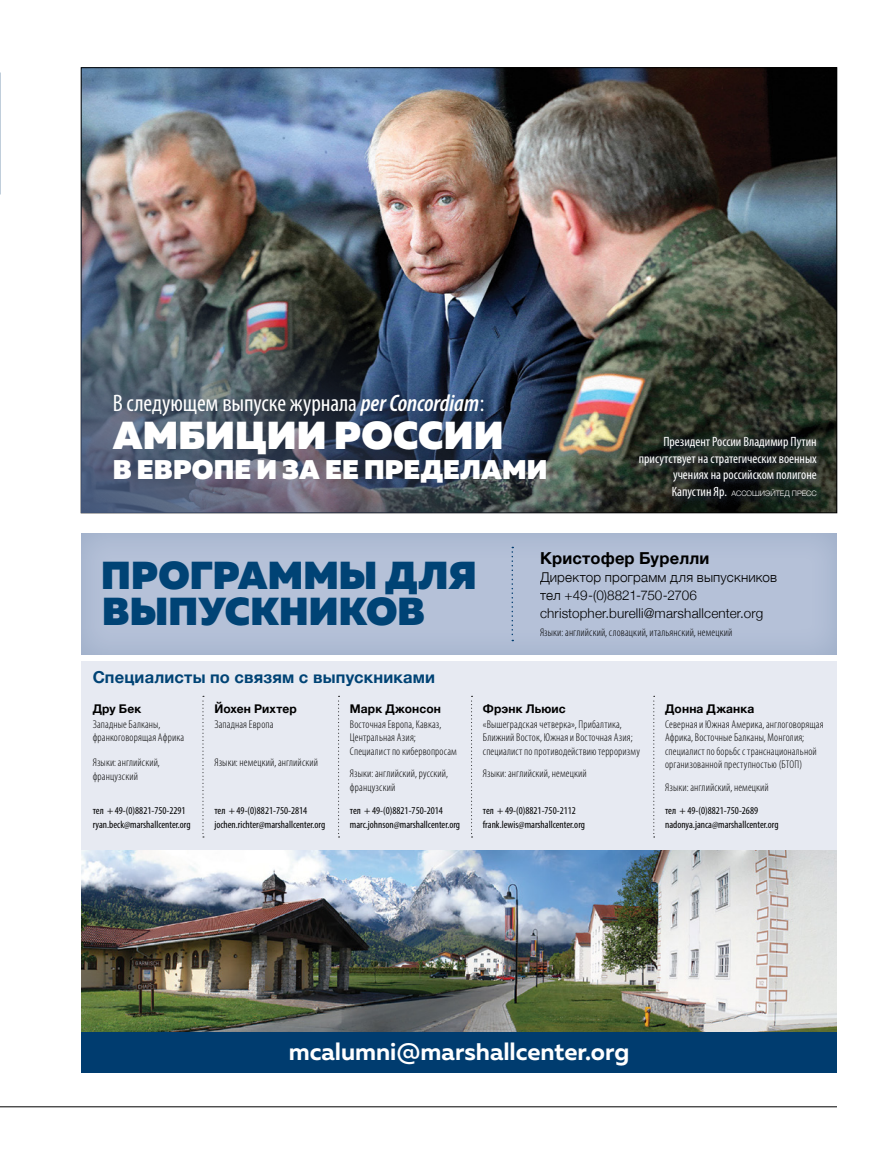
<style>
.page{position:relative;width:891px;height:1161px;background:#fff}
.page>*{position:absolute;margin:0;border:0;box-sizing:border-box;transform-origin:0 0}
.t1{font:900 39px/36px "Muller";letter-spacing:.005em;color:#004375}
.t2{font:900 39px "Muller";letter-spacing:.005em;color:#fff}
.t3{font:900 27px "Muller";letter-spacing:.005em;color:#fff}
.t4{font:condensed 24px "Myriad Pro";letter-spacing:-.005em;color:#fff}
.t5{font:700 24px "Muller";color:#fff}
.t6{font:700 16.5px "Helvetica Neue";letter-spacing:.01em;color:#004375}
.t7{font:700 16.5px "Helvetica Neue";letter-spacing:.01em;color:#000}
.t8{font:300 13.5px/18px "Helvetica Neue";letter-spacing:.01em;color:#000}
.t9{font:condensed 13.5px/16.5px "Myriad Pro";color:#fff;text-align:right}
.t10{font:700 12px "Helvetica Neue";letter-spacing:.01em;color:#000}
.t11{font:300 condensed 11.25px/13.5px "Myriad Pro";letter-spacing:.015em;color:#000}
.t12{font:condensed 10.5px/13.5px "Myriad Pro";color:#000}
.t13{font:300 7.5px "Helvetica Neue";color:#fff}
.s1{font-weight:600;font-style:italic}
.s2{font-family:"Myriad Pro";font-weight:400;font-stretch:condensed;font-size:13.5px}
.s3{font-weight:500;font-size:22.5px}
</style>
<div class="page">
<hr style="left:0;top:1107px;width:837px;height:1px;background:#000">
<div style="left:79px;top:531px;width:759px;height:124px;background:#b5c1d8"></div>
<svg style="left:512px;top:547px;width:1px;height:94px"></svg>
<div style="left:81px;top:661px;width:756px;height:189px;background:#e7eaf2"></div>
<svg style="left:202px;top:696px;width:2px;height:142px"></svg>
<svg style="left:338px;top:696px;width:2px;height:142px"></svg>
<svg style="left:471px;top:696px;width:2px;height:142px"></svg>
<svg style="left:653px;top:696px;width:2px;height:142px"></svg>
<img style="left:81px;top:850px;width:756px;height:183px">
<div style="left:81px;top:1033px;width:756px;height:40px;background:#003c6f"></div>
<img style="left:81px;top:68px;width:756px;height:445px">
<div style="left:634px;top:432px;width:192px;height:76px;background:#44577a;opacity:.75"></div>
<div style="left:83px;top:364px;width:494px;height:150px;background:#44577a;opacity:.15"></div>
<h3 class="t4" style="left:113px;top:388px;width:373px">В следующем выпуске журнала <span class="s1">per Concordiam</span>:</h3>
<h1 class="t2" style="left:113px;top:411px;width:392px">АМБИЦИИ РОССИИ</h1>
<h2 class="t3" style="left:113px;top:452px;width:436px">В ЕВРОПЕ И ЗА ЕЕ ПРЕДЕЛАМИ</h2>
<p class="t9" style="left:639px;top:433px;width:179px">Президент России Владимир Путин присутствует на стратегических военных учениях на российском полигоне</p>
<p class="t13" style="left:672px;top:487px;width:146px"><span class="s2">Капустин Яр.</span> АCCOШИЭЙTEД ПPECC</p>
<h1 class="t1" style="left:101px;top:558px;width:377px">ПРОГРАММЫ ДЛЯ<br>ВЫПУСКНИКОВ</h1>
<h3 class="t7" style="left:540px;top:545px;width:171px">Кристофер Бурелли</h3>
<p class="t8" style="left:540px;top:567px;width:239px">Директор программ для выпускников тел +49-(0)8821-750-2706 christopher.burelli@marshallcenter.org</p>
<p class="t11" style="left:540px;top:626px;width:194px">Языки: английский, словацкий, итальянский, немецкий</p>
<h3 class="t6" style="left:93px;top:665px;width:344px">Специалисты по связям с выпускниками</h3>
<p class="t10" style="left:93px;top:699px;width:50px">Дру Бек</p>
<p class="t11" style="left:93px;top:717px;width:93px">Западные Балканы, франкоговорящая Африка</p>
<p class="t11" style="left:93px;top:756px;width:69px">Языки: английский, французский</p>
<p class="t12" style="left:93px;top:804px;width:99px">тел + 49-(0)8821-750-2291 ryan.beck@marshallcenter.org</p>
<p class="t10" style="left:214px;top:699px;width:84px">Йохен Рихтер</p>
<p class="t11" style="left:214px;top:717px;width:61px">Западная Европа</p>
<p class="t11" style="left:214px;top:756px;width:105px">Языки: немецкий, английский</p>
<p class="t12" style="left:214px;top:804px;width:112px">тел + 49-(0)8821-750-2814 jochen.richter@marshallcenter.org</p>
<p class="t10" style="left:350px;top:699px;width:93px">Марк Джонсон</p>
<p class="t11" style="left:350px;top:717px;width:108px">Восточная Европа, Кавказ,<br>Центральная Азия;<br>Специалист по кибервопросам</p>
<p class="t11" style="left:350px;top:767px;width:100px">Языки: английский, русский, французский</p>
<p class="t12" style="left:350px;top:804px;width:112px">тел + 49-(0)8821-750-2014 marc.johnson@marshallcenter.org</p>
<p class="t10" style="left:483px;top:699px;width:84px">Фрэнк Льюис</p>
<p class="t11" style="left:483px;top:717px;width:158px">«Вышеградская четверка», Прибалтика,<br>Ближний Восток, Южная и Восточная Азия; специалист по противодействию терроризму</p>
<p class="t11" style="left:483px;top:767px;width:105px">Языки: английский, немецкий</p>
<p class="t12" style="left:483px;top:804px;width:104px">тел + 49-(0)8821-750-2112 frank.lewis@marshallcenter.org</p>
<p class="t10" style="left:665px;top:699px;width:91px">Донна Джанка</p>
<p class="t11" style="left:665px;top:717px;width:160px">Северная и Южная Америка, англоговорящая Африка, Восточные Балканы, Монголия; специалист по борьбс с транснациональной организованной преступностью (БТОП)</p>
<p class="t11" style="left:665px;top:780px;width:105px">Языки: английский, немецкий</p>
<p class="t12" style="left:665px;top:804px;width:115px">тел + 49-(0)8821-750-2689 nadonya.janca@marshallcenter.org</p>
<h3 class="t5" style="left:289px;top:1037px;width:342px">mcalumni<span class="s3">@</span>marshallcenter.org</h3>
</div>
